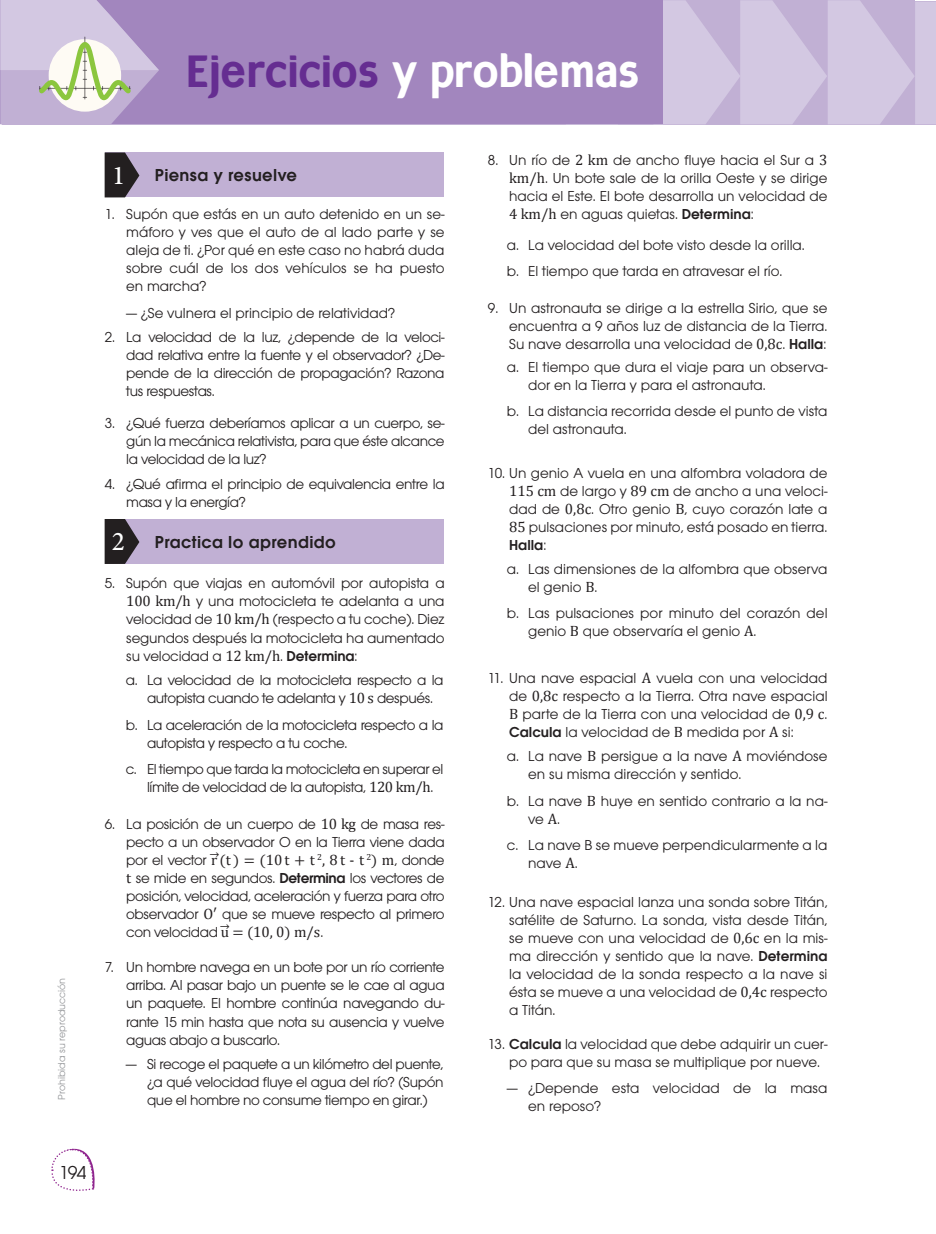
<style>
.page{position:relative;width:936px;height:1234px;background:#fff}
.page>*{position:absolute;margin:0;border:0;box-sizing:border-box;transform-origin:0 0}
.t1{font:45px "Milocha";letter-spacing:.02em;color:#652d91}
.t2{font:19.5px "Avant Garde Gothic Itc T";color:#231f20}
.t3{font:600 18px "Avant Garde Gothic Itc T";letter-spacing:.02em;color:#231f20}
.t4{font:15px/18px "Avant Garde Gothic Itc T";letter-spacing:-.005em;color:#231f20;text-align:justify}
.t5{font:15px/18px "Avant Garde Gothic Itc T";letter-spacing:-.025em;color:#231f20}
.t6{font:15px "Cambria Math";color:#231f20}
.t7{font:12px "Cambria Math";color:#231f20}
.t8{font:10.5px "Avant Garde Gothic Itc T";color:#939598}
.s1{color:#fff}
.s2{font-family:"Minion Pro";font-weight:500;font-size:27px;color:#fff}
.s3{font-family:"Cambria Math"}
.s4{font-weight:600}
.s5{font-family:"Avant Garde Gothic Itc T"}
</style>
<div class="page">
<svg style="left:51px;top:1148px;width:44px;height:43px"></svg>
<div style="left:105px;top:152px;width:338px;height:45px;background:#c1b0d4"></div>
<svg style="left:105px;top:152px;width:34px;height:45px"></svg>
<div style="left:105px;top:519px;width:338px;height:44px;background:#c1b0d4"></div>
<svg style="left:105px;top:519px;width:34px;height:45px"></svg>
<svg style="left:0;top:0;width:935px;height:124px;background:#b5a0ca"></svg>
<h1 class="t1" style="left:187px;top:44px;width:453px">Ejercicios <span class="s1">y problemas</span></h1>
<p class="t8" style="left:56px;top:1099px;width:123px;rotate:-90deg">Prohibida su reproducción</p>
<p class="t3" style="left:112px;top:165px;width:186px"><span class="s2">1</span> Piensa y resuelve</p>
<p class="t4" style="left:126px;top:205px;width:320px;text-indent:-21px">1. Supón que estás en un auto detenido en un se&shy;máforo y ves que el auto de al lado parte y se aleja de ti. ¿Por qué en este caso no habrá duda sobre cuál de los dos vehículos se ha puesto en marcha?</p>
<p class="t4" style="left:126px;top:303px;width:270px">— ¿Se vulnera el principio de relatividad?</p>
<p class="t4" style="left:126px;top:328px;width:320px;text-indent:-21px">2. La velocidad de la luz, ¿depende de la veloci&shy;dad relativa entre la fuente y el observador? ¿De&shy;pende de la dirección de propagación? Razona tus respuestas.</p>
<p class="t4" style="left:126px;top:414px;width:320px;text-indent:-21px">3. ¿Qué fuerza deberíamos aplicar a un cuerpo, se&shy;gún la mecánica relativista, para que éste alcance la velocidad de la luz?</p>
<p class="t5" style="left:126px;top:474px;width:320px;text-indent:-21px">4. ¿Qué afirma el principio de equivalencia entre la masa y la energía?</p>
<p class="t3" style="left:112px;top:531px;width:225px"><span class="s2">2</span> Practica lo aprendido</p>
<p class="t4" style="left:126px;top:574px;width:320px;text-indent:-21px">5. Supón que viajas en automóvil por autopista a <span class="s3">100 km/h</span> y una motocicleta te adelanta a una velocidad de <span class="s3">10 km/h</span> (respecto a tu coche). Diez segundos después la motocicleta ha aumentado su velocidad a <span class="s3">12 km/h</span>. <span class="s4">Determina</span>:</p>
<p class="t5" style="left:147px;top:670px;width:298px;text-indent:-21px">a. La velocidad de la motocicleta respecto a la autopista cuando te adelanta y <span class="s3">10 s</span> después.</p>
<p class="t5" style="left:147px;top:715px;width:298px;text-indent:-21px">b. La aceleración de la motocicleta respecto a la autopista y respecto a tu coche.</p>
<p class="t5" style="left:147px;top:759px;width:298px;text-indent:-21px">c. El tiempo que tarda la motocicleta en superar el límite de velocidad de la autopista, <span class="s3">120 km/h</span>.</p>
<p class="t5" style="left:105px;top:814px;width:341px;text-align:right">6. La posición de un cuerpo de <span class="s3">10 kg</span> de masa res&shy;pecto a un observador O en la Tierra viene dada</p>
<p class="t6" style="left:126px;top:850px;width:320px"><span class="s5">por el vector</span> r (t ) = (10 t + t <sup>2</sup>, 8 t - t <sup>2</sup>) m<span class="s5">, donde</span></p>
<p class="t4" style="left:126px;top:868px;width:320px"><span class="s3">t</span> se mide en segundos. <span class="s4">Determina</span> los vectores de posición, velocidad, aceleración y fuerza para otro observador <span class="s3">O′</span> que se mueve respecto al primero con velocidad <span class="s3">u = (10, 0) m/s</span>.</p>
<p class="t7" style="left:209px;top:846px;width:12px">→</p>
<p class="t7" style="left:220px;top:918px;width:12px">→</p>
<p class="t4" style="left:126px;top:958px;width:320px;text-indent:-21px">7. Un hombre navega en un bote por un río corriente arriba. Al pasar bajo un puente se le cae al agua un paquete. El hombre continúa navegando du&shy;rante 15 min hasta que nota su ausencia y vuelve aguas abajo a buscarlo.</p>
<p class="t4" style="left:147px;top:1054px;width:298px;text-indent:-21px">— Si recoge el paquete a un kilómetro del puente, ¿a qué velocidad fluye el agua del río? (Supón que el hombre no consume tiempo en girar.)</p>
<h2 class="t2" style="left:59px;top:1160px;width:29px">194</h2>
<p class="t4" style="left:509px;top:151px;width:320px;text-indent:-21px">8. Un río de <span class="s3">2 km</span> de ancho fluye hacia el Sur a <span class="s3">3 km/h</span>. Un bote sale de la orilla Oeste y se dirige hacia el Este. El bote desarrolla un velocidad de <span class="s3">4 km/h</span> en aguas quietas. <span class="s4">Determina</span>:</p>
<p class="t4" style="left:507px;top:231px;width:299px;line-height:26.5px">a. La velocidad del bote visto desde la orilla. b. El tiempo que tarda en atravesar el río.</p>
<p class="t4" style="left:509px;top:298px;width:320px;text-indent:-21px">9. Un astronauta se dirige a la estrella Sirio, que se encuentra a 9 años luz de distancia de la Tierra.<br>Su nave desarrolla una velocidad de <span class="s3">0,8c</span>. <span class="s4">Halla</span>:</p>
<p class="t4" style="left:528px;top:357px;width:301px;text-indent:-21px">a. El tiempo que dura el viaje para un observa&shy;dor en la Tierra y para el astronauta.</p>
<p class="t4" style="left:528px;top:402px;width:301px;text-indent:-21px">b. La distancia recorrida desde el punto de vista del astronauta.</p>
<p class="t4" style="left:509px;top:463px;width:320px;text-indent:-21px">10. Un genio A vuela en una alfombra voladora de <span class="s3">115 cm</span> de largo y <span class="s3">89 cm</span> de ancho a una veloci&shy;dad de <span class="s3">0,8c</span>. Otro genio <span class="s3">B</span>, cuyo corazón late a <span class="s3">85</span> pulsaciones por minuto, está posado en tierra.<br><span class="s4">Halla</span>:</p>
<p class="t4" style="left:528px;top:559px;width:301px;text-indent:-21px">a. Las dimensiones de la alfombra que observa el genio <span class="s3">B</span>.</p>
<p class="t4" style="left:528px;top:603px;width:301px;text-indent:-21px">b. Las pulsaciones por minuto del corazón del genio <span class="s3">B</span> que observaría el genio <span class="s3">A</span>.</p>
<p class="t4" style="left:509px;top:668px;width:320px;text-indent:-21px">11. Una nave espacial <span class="s3">A</span> vuela con una velocidad de <span class="s3">0,8c</span> respecto a la Tierra. Otra nave espacial <span class="s3">B</span> parte de la Tierra con una velocidad de <span class="s3">0,9 c</span>.<br><span class="s4">Calcula</span> la velocidad de <span class="s3">B</span> medida por <span class="s3">A</span> si:</p>
<p class="t4" style="left:528px;top:747px;width:301px;text-indent:-21px">a. La nave <span class="s3">B</span> persigue a la nave <span class="s3">A</span> moviéndose en su misma dirección y sentido.</p>
<p class="t4" style="left:528px;top:791px;width:301px;text-indent:-21px">b. La nave <span class="s3">B</span> huye en sentido contrario a la na&shy;ve <span class="s3">A</span>.</p>
<p class="t4" style="left:528px;top:836px;width:301px;text-indent:-21px">c. La nave B se mueve perpendicularmente a la nave <span class="s3">A</span>.</p>
<p class="t4" style="left:509px;top:892px;width:320px;text-indent:-21px">12. Una nave espacial lanza una sonda sobre Titán, satélite de Saturno. La sonda, vista desde Titán, se mueve con una velocidad de <span class="s3">0,6c</span> en la mis&shy;ma dirección y sentido que la nave. <span class="s4">Determina </span>la velocidad de la sonda respecto a la nave si ésta se mueve a una velocidad de <span class="s3">0,4c</span> respecto a Titán.</p>
<p class="t4" style="left:509px;top:1034px;width:320px;text-indent:-21px">13. <span class="s4">Calcula</span> la velocidad que debe adquirir un cuer&shy;po para que su masa se multiplique por nueve.</p>
<p class="t4" style="left:528px;top:1078px;width:301px;text-indent:-21px">— ¿Depende esta velocidad de la masa en reposo?</p>
</div>
